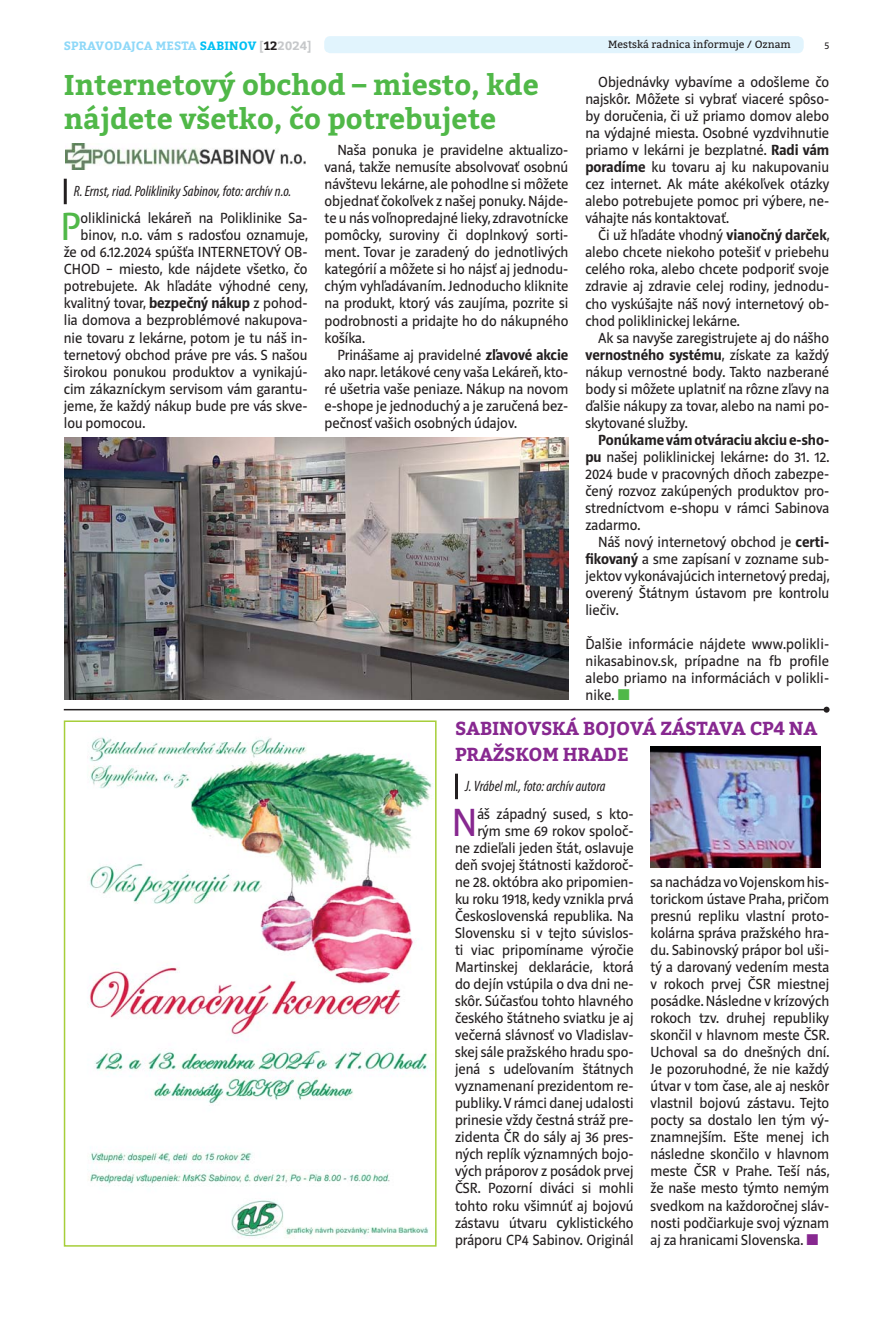
<style>
.page{position:relative;width:893px;height:1319px;background:#fff}
.page>*{position:absolute;margin:0;border:0;box-sizing:border-box;transform-origin:0 0}
.t1{font:40.2px "Riga";color:#872890}
.t2{font:40.2px "Riga";color:#50b848}
.t3{font:700 28.5px/33px "Bitter";color:#50b848}
.t4{font:700 18.75px/25.5px "Bitter";letter-spacing:-.01em;color:#872890}
.t5{font:15px/17px "Riga";color:#231f20;text-align:justify}
.t6{font:italic condensed 15px "Myriad Pro";color:#231f20}
.t7{font:700 12px "Bitter";letter-spacing:.01em;color:#8ed8f8}
.t8{font:10.5px "Bitter";color:#231f20}
.t9{font:10.5px "Riga";color:#231f20}
.s1{color:#00c0f3}
.s2{color:#c6c8ca}
.s3{color:#231f20}
.s4{font-weight:700}
.s5{font-size:15.75px}
</style>
<div class="page">
<div style="left:324px;top:36px;width:480px;height:17px;background:#e1f4fd;border-radius:6px"></div>
<hr style="left:64px;top:179px;width:3px;height:25px;background:#231f20">
<img style="left:88px;top:737px;width:345px;height:500px">
<div style="left:64px;top:720px;width:373px;height:526px;border:2px solid #a6ce39"></div>
<hr style="left:64px;top:708px;width:763px;height:2px;background:#231f20">
<svg style="left:824px;top:706px;width:6px;height:6px"></svg>
<img style="left:64px;top:437px;width:504px;height:262px">
<hr style="left:455px;top:773px;width:3px;height:26px;background:#231f20">
<img style="left:651px;top:746px;width:169px;height:121px">
<img style="left:66px;top:143px;width:239px;height:27px">
<p class="t8" style="left:608px;top:39px;width:184px">Mestská radnica informuje / Oznam</p>
<p class="t7" style="left:64px;top:40px;width:249px">SPRAVODAJCA MESTA <span class="s1">SABINOV</span> <span class="s2">[</span><span class="s3">12</span><span class="s2">2024]</span></p>
<p class="t9" style="left:824px;top:40px;width:6px">5</p>
<h2 class="t3" style="left:64px;top:70px;width:477px">Internetový obchod – miesto, kde nájdete všetko, čo potrebujete</h2>
<p class="t6" style="left:74px;top:185px;width:219px">R. Ernst, riad. Polikliniky Sabinov, foto: archív n.o.</p>
<h1 class="t2" style="left:61px;top:207px;width:21px">P</h1>
<p class="t5" style="left:80px;top:210px;width:229px">oliklinická lekáreň na Poliklinike Sa-</p>
<p class="t5" style="left:80px;top:227px;width:229px">binov, n.o. vám s radosťou oznamuje,</p>
<p class="t5" style="left:64px;top:244px;width:245px">že od 6.12.2024 spúšťa INTERNETOVÝ OB-</p>
<p class="t5" style="left:64px;top:261px;width:245px">CHOD – miesto, kde nájdete všetko, čo</p>
<p class="t5" style="left:64px;top:278px;width:246px">potrebujete. Ak hľadáte výhodné ceny,</p>
<p class="t5" style="left:64px;top:296px;width:245px">kvalitný tovar, <span class="s4">bezpečný nákup</span> z pohod-</p>
<p class="t5" style="left:64px;top:313px;width:245px">lia domova a bezproblémové nakupova-</p>
<p class="t5" style="left:64px;top:330px;width:245px">nie tovaru z lekárne, potom je tu náš in-</p>
<p class="t5" style="left:64px;top:347px;width:245px">ternetový obchod práve pre vás. S našou</p>
<p class="t5" style="left:64px;top:364px;width:245px">širokou ponukou produktov a vynikajú-</p>
<p class="t5" style="left:64px;top:381px;width:245px">cim zákazníckym servisom vám garantu-</p>
<p class="t5" style="left:64px;top:398px;width:245px">jeme, že každý nákup bude pre vás skve-</p>
<p class="t5" style="left:64px;top:415px;width:83px">lou pomocou.</p>
<p class="t5" style="left:325px;top:142px;width:245px;text-indent:13px">Naša ponuka je pravidelne aktualizo&shy;vaná, takže nemusíte absolvovať osobnú návštevu lekárne, ale pohodlne si môžete objednať čokoľvek z našej ponuky. Nájde&shy;te u nás voľnopredajné lieky, zdravotnícke pomôcky, suroviny či doplnkový sorti&shy;ment. Tovar je zaradený do jednotlivých kategórií a môžete si ho nájsť aj jednodu&shy;chým vyhľadávaním. Jednoducho kliknite na produkt, ktorý vás zaujíma, pozrite si podrobnosti a pridajte ho do nákupného košíka.</p>
<p class="t5" style="left:325px;top:347px;width:245px;text-indent:13px">Prinášame aj pravidelné <span class="s4">zľavové akcie </span>ako napr. letákové ceny vaša Lekáreň, kto&shy;ré ušetria vaše peniaze. Nákup na novom e-shope je jednoduchý a je zaručená bez&shy;pečnosť vašich osobných údajov.</p>
<p class="t5" style="left:585px;top:74px;width:245px;text-indent:13px">Objednávky vybavíme a odošleme čo najskôr. Môžete si vybrať viaceré spôso&shy;by doručenia, či už priamo domov alebo na výdajné miesta. Osobné vyzdvihnutie priamo v lekárni je bezplatné. <span class="s4">Radi vám poradíme</span> ku tovaru aj ku nakupovaniu cez internet. Ak máte akékoľvek otázky alebo potrebujete pomoc pri výbere, ne&shy;váhajte nás kontaktovať.</p>
<p class="t5" style="left:585px;top:227px;width:246px;text-indent:13px">Či už hľadáte vhodný <span class="s4">vianočný darček</span>, alebo chcete niekoho potešiť v priebehu celého roka, alebo chcete podporiť svoje zdravie aj zdravie celej rodiny, jednodu&shy;cho vyskúšajte náš nový internetový ob&shy;chod poliklinickej lekárne.</p>
<p class="t5" style="left:585px;top:330px;width:245px;text-indent:13px">Ak sa navyše zaregistrujete aj do nášho <span class="s4">vernostného systému</span>, získate za každý nákup vernostné body. Takto nazberané body si môžete uplatniť na rôzne zľavy na ďalšie nákupy za tovar, alebo na nami po&shy;skytované služby.</p>
<p class="t5" style="left:585px;top:432px;width:246px;text-indent:13px"><span class="s4">Ponúkame vám otváraciu akciu e-sho&shy;pu</span> našej poliklinickej lekárne<span class="s4">:</span> do 31. 12.<br>2024 bude v pracovných dňoch zabezpe&shy;čený rozvoz zakúpených produktov pro&shy;stredníctvom e-shopu v rámci Sabinova zadarmo.</p>
<p class="t5" style="left:585px;top:534px;width:246px;text-indent:13px">Náš nový internetový obchod je <span class="s4">certi&shy;fikovaný</span> a sme zapísaní v zozname sub&shy;jektov vykonávajúcich internetový predaj, overený Štátnym ústavom pre kontrolu liečiv.</p>
<p class="t5" style="left:585px;top:636px;width:245px">Ďalšie informácie nájdete www.polikli&shy;nikasabinov.sk, prípadne na fb profile alebo priamo na informáciách v polikli&shy;nike.</p>
<p class="t4" style="left:455px;top:716px;width:364px">SABINOVSKÁ BOJOVÁ ZÁSTAVA CP4 NA<br>PRAŽSKOM HRADE</p>
<p class="t6" style="left:465px;top:779px;width:142px">J. Vrábel ml., foto: archív autora</p>
<p class="t5" style="left:455px;top:806px;width:180px;text-align:right">áš západný sused, s kto&shy;rým sme 69 rokov spoloč-<br>ne zdieľali jeden štát, oslavuje deň svojej štátnosti každoroč&shy;ne 28. októbra ako pripomien&shy;ku roku 1918, kedy vznikla prvá<br>Československá republika. Na<br>Slovensku si v tejto súvislos&shy;ti viac pripomíname výročie<br>Martinskej deklarácie, ktorá do dejín vstúpila o dva dni ne&shy;skôr. Súčasťou tohto hlavného českého štátneho sviatku je aj večerná slávnosť vo Vladislav&shy;skej sále pražského hradu spo&shy;jená s udeľovaním štátnych vyznamenaní prezidentom re&shy;publiky. V rámci danej udalosti prinesie vždy čestná stráž pre&shy;zidenta ČR do sály aj 36 pres&shy;ných replík významných bojo&shy;vých práporov z posádok prvej<br>ČSR. Pozorní diváci si mohli tohto roku všimnúť aj bojovú zástavu útvaru <span class="s5">c</span>yklistického práporu CP4 Sabinov. Originál</p>
<h1 class="t1" style="left:452px;top:802px;width:27px">N</h1>
<p class="t5" style="left:651px;top:874px;width:180px">sa nachádza vo Vojenskom his&shy;torickom ústave Praha, pričom presnú repliku vlastní proto&shy;kolárna správa pražského hra&shy;du. Sabinovský prápor bol uši&shy;tý a darovaný vedením mesta v rokoch prvej ČSR miestnej posádke. Následne v krízových rokoch tzv. druhej republiky skončil v hlavnom meste ČSR.<br>Uchoval sa do dnešných dní.<br>Je pozoruhodné, že nie každý útvar v tom čase, ale aj neskôr vlastnil bojovú zástavu. Tejto pocty sa dostalo len tým vý&shy;znamnejším. Ešte menej ich následne skončilo v hlavnom meste ČSR v Prahe. Teší nás, že naše mesto týmto nemým svedkom na každoročnej sláv&shy;nosti podčiarkuje svoj význam aj za hranicami Slovenska.</p>
</div>
